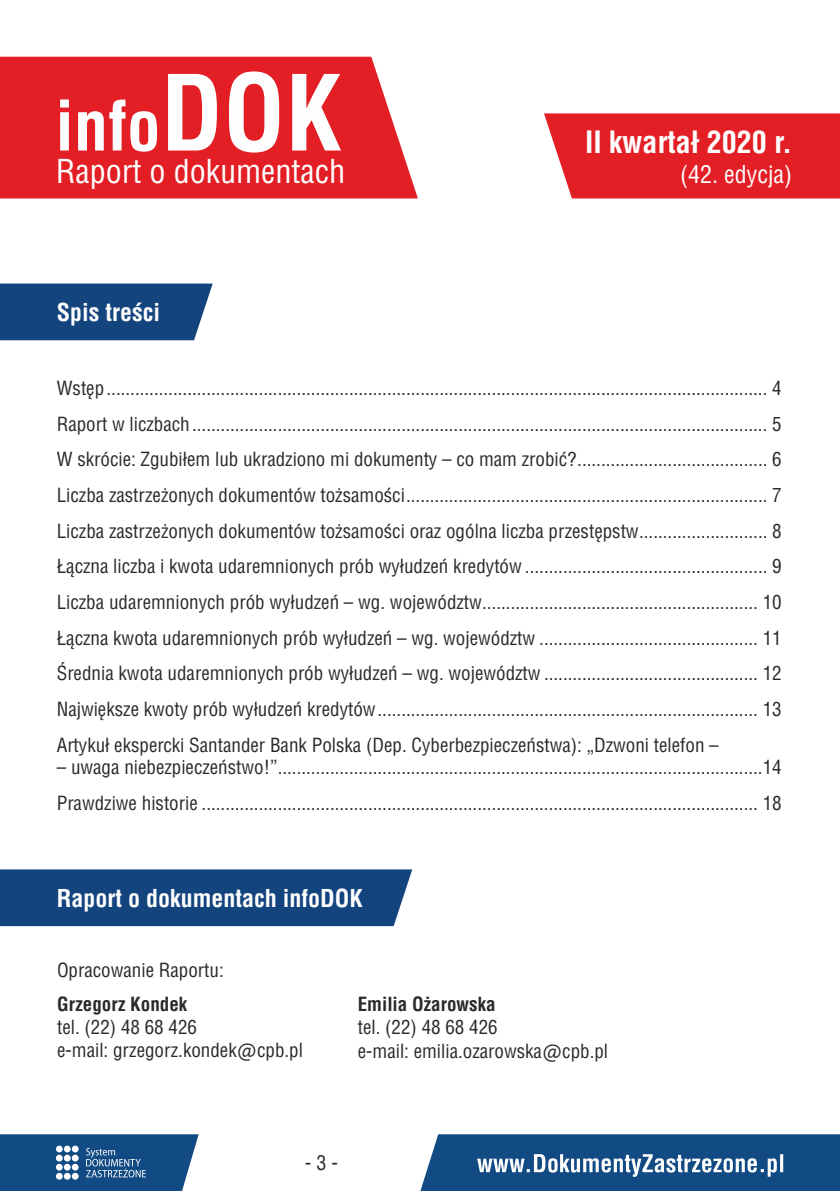
<style>
.page{position:relative;width:840px;height:1191px;background:#fff}
.page>*{position:absolute;margin:0;border:0;box-sizing:border-box;transform-origin:0 0}
.t1{font:700 67.8px "Switzerland Condensed";color:#fefefe}
.t2{font:32.2px "Switzerland Condensed";color:#fefefe}
.t3{font:700 30px "Switzerland Condensed";color:#fefefe}
.t4{font:700 24px "Switzerland Condensed";color:#fefefe}
.t5{font:24px "Switzerland Condensed";color:#fefefe}
.t6{font:20px "Switzerland Condensed";color:#2b2a29}
.t7{font:19px/35.6px "Switzerland Condensed";color:#2b2a29}
.t8{font:700 19px "Switzerland Condensed";color:#2b2a29}
.s1{font-size:101.8px}
.s2{font-family:"PT Sans"}
</style>
<div class="page">
<div style="left:0;top:57px;width:417px;height:141px;background:#e31e24"></div>
<div style="left:544px;top:113px;width:295px;height:85px;background:#e31e24"></div>
<div style="left:0;top:283px;width:212px;height:57px;background:#13447e"></div>
<div style="left:0;top:869px;width:412px;height:57px;background:#13447e"></div>
<svg style="left:0;top:1134px;width:198px;height:57px;background:#2c5e90"></svg>
<svg style="left:420px;top:1134px;width:419px;height:57px;background:#2f6092"></svg>
<h1 class="t1" style="left:55px;top:96px;width:288px">info<span class="s1">DOK</span></h1>
<h2 class="t2" style="left:56px;top:158px;width:291px">Raport o dokumentach</h2>
<p class="t4" style="left:57px;top:302px;width:105px">Spis treści</p>
<h3 class="t3" style="left:584px;top:129px;width:208px">II kwartał 2020 r.</h3>
<p class="t5" style="left:679px;top:164px;width:113px">(42. edycja)</p>
<p class="t7" style="left:57px;top:371px;width:726px;text-align:justify">Wstęp........................................................................................................................................... 4<br>Raport w liczbach......................................................................................................................... 5<br>W skrócie: Zgubiłem lub ukradziono mi dokumenty – co mam zrobić?........................................ 6<br>Liczba zastrzeżonych dokumentów tożsamości............................................................................ 7<br>Liczba zastrzeżonych dokumentów tożsamości oraz ogólna liczba przestępstw........................... 8<br>Łączna liczba i kwota udaremnionych prób wyłudzeń kredytów ................................................... 9<br>Liczba udaremnionych prób wyłudzeń – wg. województw.......................................................... 10<br>Łączna kwota udaremnionych prób wyłudzeń – wg. województw .............................................. 11<br>Średnia kwota udaremnionych prób wyłudzeń – wg. województw ............................................. 12<br>Największe kwoty prób wyłudzeń kredytów................................................................................ 13<br>Artykuł ekspercki Santander Bank Polska (Dep. Cyberbezpieczeństwa): „Dzwoni telefon –</p>
<p class="t7" style="left:57px;top:750px;width:726px">– uwaga niebezpieczeństwo!”......................................................................................................14<br>Prawdziwe historie ..................................................................................................................... 18</p>
<p class="t4" style="left:57px;top:887px;width:307px">Raport o dokumentach infoDOK</p>
<p class="t7" style="left:57px;top:954px;width:168px">Opracowanie Raportu:</p>
<p class="t8" style="left:57px;top:996px;width:132px">Grzegorz Kondek</p>
<p class="t7" style="left:57px;top:1016px;width:247px;line-height:23.6px">tel. (22) 48 68 426<br>e-mail: grzegorz.kondek<span class="s2">@</span>cpb.pl</p>
<p class="t8" style="left:357px;top:996px;width:139px">Emilia Ożarowska</p>
<p class="t7" style="left:357px;top:1016px;width:252px;line-height:23.6px">tel. (22) 48 68 426<br>e-mail: emilia.ozarowska<span class="s2">@</span>cpb.pl</p>
<p class="t6" style="left:304px;top:1154px;width:35px">- 3 -</p>
</div>
